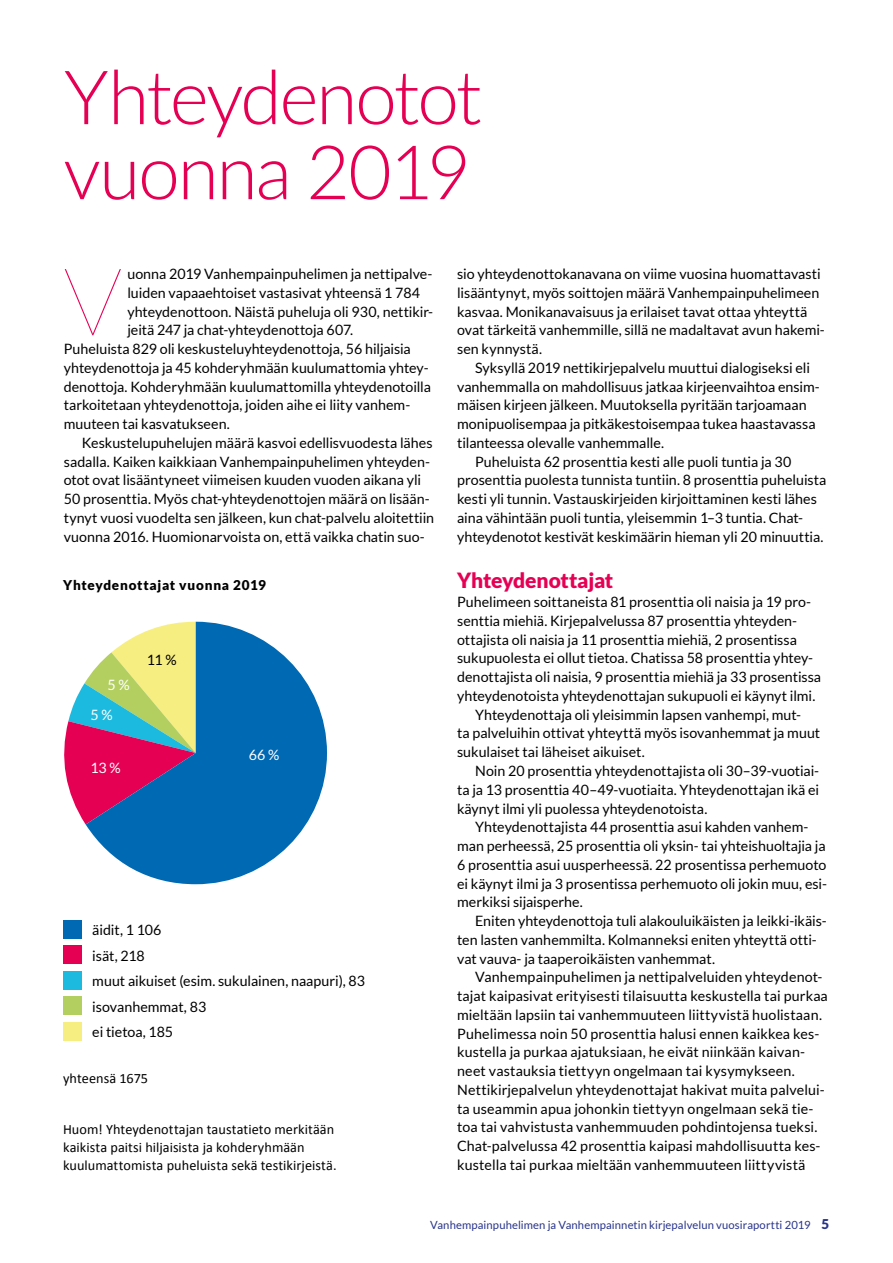
<style>
.page{position:relative;width:893px;height:1263px;background:#fff}
.page>*{position:absolute;margin:0;border:0;box-sizing:border-box;transform-origin:0 0}
.t1{font:100 94.65px "Lato";color:#e50054}
.t2{font:300 75px/75px "Lato";letter-spacing:-.025em;color:#e50054}
.t3{font:900 21px "Lato";letter-spacing:-.01em;color:#e50054}
.t4{font:14.25px/18.8px "Lato";color:#000}
.t5{font:14.25px/18px "Calibri";letter-spacing:.005em;color:#000}
.t6{font:14.25px "Lato";color:#fff}
.t7{font:900 13.5px "Lato";letter-spacing:.055em;color:#000}
.t8{font:11.25px "Lato";letter-spacing:.01em;color:#28348b}
.s1{font-weight:900;font-size:13.5px}
</style>
<div class="page">
<div style="left:63px;top:920px;width:19px;height:19px;background:#0069b3"></div>
<div style="left:63px;top:945px;width:19px;height:19px;background:#e50054"></div>
<div style="left:63px;top:971px;width:19px;height:19px;background:#1dbadf"></div>
<div style="left:63px;top:996px;width:19px;height:19px;background:#b3cf60"></div>
<div style="left:63px;top:1022px;width:19px;height:18px;background:#f7ee82"></div>
<svg style="left:64px;top:681px;width:22px;height:143px"></svg>
<svg style="left:86px;top:622px;width:241px;height:262px;fill:#0069b3"></svg>
<h2 class="t2" style="left:64px;top:60px;width:420px">Yhteydenotot vuonna 2019</h2>
<h1 class="t1" style="left:64px;top:252px;width:60px">V</h1>
<p class="t4" style="left:127px;top:264px;width:307px">uonna 2019 Vanhempainpuhelimen ja nettipalve-</p>
<p class="t4" style="left:127px;top:283px;width:294px">luiden vapaaehtoiset vastasivat yhteensä 1 784</p>
<p class="t4" style="left:127px;top:302px;width:307px">yhteydenottoon. Näistä puheluja oli 930, nettikir-</p>
<p class="t4" style="left:127px;top:321px;width:227px">jeitä 247 ja chat-yhteydenottoja 607.</p>
<p class="t4" style="left:64px;top:339px;width:349px">Puheluista 829 oli keskusteluyhteydenottoja, 56 hiljaisia</p>
<p class="t4" style="left:64px;top:358px;width:366px">yhteydenottoja ja 45 kohderyhmään kuulumattomia yhtey-</p>
<p class="t4" style="left:64px;top:377px;width:369px">denottoja. Kohderyhmään kuulumattomilla yhteydenotoilla</p>
<p class="t4" style="left:64px;top:396px;width:348px">tarkoitetaan yhteydenottoja, joiden aihe ei liity vanhem-</p>
<p class="t4" style="left:64px;top:414px;width:168px">muuteen tai kasvatukseen.</p>
<p class="t4" style="left:82px;top:433px;width:352px">Keskustelupuhelujen määrä kasvoi edellisvuodesta lähes</p>
<p class="t4" style="left:64px;top:452px;width:368px">sadalla. Kaiken kaikkiaan Vanhempainpuhelimen yhteyden-</p>
<p class="t4" style="left:64px;top:471px;width:359px">otot ovat lisääntyneet viimeisen kuuden vuoden aikana yli</p>
<p class="t4" style="left:64px;top:489px;width:367px">50 prosenttia. Myös chat-yhteydenottojen määrä on lisään-</p>
<p class="t4" style="left:64px;top:508px;width:372px">tynyt vuosi vuodelta sen jälkeen, kun chat-palvelu aloitettiin</p>
<p class="t4" style="left:64px;top:527px;width:362px">vuonna 2016. Huomionarvoista on, että vaikka chatin suo-</p>
<p class="t7" style="left:63px;top:577px;width:204px">Yhteydenottajat vuonna 2019</p>
<p class="t6" style="left:108px;top:677px;width:24px">5 %</p>
<p class="t6" style="left:91px;top:706px;width:24px">5 %</p>
<p class="t6" style="left:91px;top:759px;width:32px">13 %</p>
<p class="t4" style="left:147px;top:650px;width:31px">11 %</p>
<p class="t6" style="left:249px;top:747px;width:32px">66 %</p>
<p class="t4" style="left:92px;top:917px;width:274px;line-height:25.5px">äidit, 1 106<br>isät, 218<br>muut aikuiset (esim. sukulainen, naapuri), 83 isovanhemmat, 83<br>ei tietoa, 185</p>
<p class="t5" style="left:63px;top:1069px;width:87px">yhteensä 1675</p>
<p class="t5" style="left:63px;top:1119px;width:275px">Huom! Yhteydenottajan taustatieto merkitään kaikista paitsi hiljaisista ja kohderyhmään kuulumattomista puheluista sekä testikirjeistä.</p>
<p class="t4" style="left:457px;top:264px;width:369px">sio yhteydenottokanavana on viime vuosina huomattavasti lisääntynyt, myös soittojen määrä Vanhempainpuhelimeen kasvaa. Monikanavaisuus ja erilaiset tavat ottaa yhteyttä ovat tärkeitä vanhemmille, sillä ne madaltavat avun hakemi&shy;sen kynnystä.</p>
<p class="t4" style="left:475px;top:358px;width:336px">Syksyllä 2019 nettikirjepalvelu muuttui dialogiseksi eli</p>
<p class="t4" style="left:457px;top:377px;width:364px">vanhemmalla on mahdollisuus jatkaa kirjeenvaihtoa ensim-</p>
<p class="t4" style="left:457px;top:396px;width:351px">mäisen kirjeen jälkeen. Muutoksella pyritään tarjoamaan</p>
<p class="t4" style="left:457px;top:414px;width:360px">monipuolisempaa ja pitkäkestoisempaa tukea haastavassa</p>
<p class="t4" style="left:457px;top:433px;width:209px">tilanteessa olevalle vanhemmalle.</p>
<p class="t4" style="left:475px;top:452px;width:318px">Puheluista 62 prosenttia kesti alle puoli tuntia ja 30</p>
<p class="t4" style="left:457px;top:471px;width:371px">prosenttia puolesta tunnista tuntiin. 8 prosenttia puheluista</p>
<p class="t4" style="left:457px;top:489px;width:361px">kesti yli tunnin. Vastauskirjeiden kirjoittaminen kesti lähes</p>
<p class="t4" style="left:457px;top:508px;width:347px">aina vähintään puoli tuntia, yleisemmin 1–3 tuntia. Chat-</p>
<p class="t4" style="left:457px;top:527px;width:368px">yhteydenotot kestivät keskimäärin hieman yli 20 minuuttia.</p>
<h3 class="t3" style="left:457px;top:568px;width:158px">Yhteydenottajat</h3>
<p class="t4" style="left:457px;top:592px;width:356px">Puhelimeen soittaneista 81 prosenttia oli naisia ja 19 pro-</p>
<p class="t4" style="left:457px;top:611px;width:342px">senttia miehiä. Kirjepalvelussa 87 prosenttia yhteyden-</p>
<p class="t4" style="left:457px;top:630px;width:341px">ottajista oli naisia ja 11 prosenttia miehiä, 2 prosentissa</p>
<p class="t4" style="left:457px;top:649px;width:357px">sukupuolesta ei ollut tietoa. Chatissa 58 prosenttia yhtey-</p>
<p class="t4" style="left:457px;top:668px;width:366px">denottajista oli naisia, 9 prosenttia miehiä ja 33 prosentissa</p>
<p class="t4" style="left:457px;top:686px;width:360px">yhteydenotoista yhteydenottajan sukupuoli ei käynyt ilmi.</p>
<p class="t4" style="left:475px;top:705px;width:327px">Yhteydenottaja oli yleisimmin lapsen vanhempi, mut-</p>
<p class="t4" style="left:457px;top:724px;width:365px">ta palveluihin ottivat yhteyttä myös isovanhemmat ja muut</p>
<p class="t4" style="left:457px;top:743px;width:189px">sukulaiset tai läheiset aikuiset.</p>
<p class="t4" style="left:475px;top:761px;width:345px">Noin 20 prosenttia yhteydenottajista oli 30–39-vuotiai-</p>
<p class="t4" style="left:457px;top:780px;width:364px">ta ja 13 prosenttia 40–49-vuotiaita. Yhteydenottajan ikä ei</p>
<p class="t4" style="left:457px;top:799px;width:252px">käynyt ilmi yli puolessa yhteydenotoista.</p>
<p class="t4" style="left:475px;top:818px;width:335px">Yhteydenottajista 44 prosenttia asui kahden vanhem-</p>
<p class="t4" style="left:457px;top:836px;width:370px">man perheessä, 25 prosenttia oli yksin- tai yhteishuoltajia ja</p>
<p class="t4" style="left:457px;top:855px;width:371px">6 prosenttia asui uusperheessä. 22 prosentissa perhemuoto</p>
<p class="t4" style="left:457px;top:874px;width:371px">ei käynyt ilmi ja 3 prosentissa perhemuoto oli jokin muu, esi-</p>
<p class="t4" style="left:457px;top:893px;width:127px">merkiksi sijaisperhe.</p>
<p class="t4" style="left:475px;top:911px;width:353px">Eniten yhteydenottoja tuli alakouluikäisten ja leikki-ikäis-</p>
<p class="t4" style="left:457px;top:930px;width:361px">ten lasten vanhemmilta. Kolmanneksi eniten yhteyttä otti-</p>
<p class="t4" style="left:457px;top:949px;width:259px">vat vauva- ja taaperoikäisten vanhemmat.</p>
<p class="t4" style="left:475px;top:968px;width:349px">Vanhempainpuhelimen ja nettipalveluiden yhteydenot-</p>
<p class="t4" style="left:457px;top:986px;width:372px">tajat kaipasivat erityisesti tilaisuutta keskustella tai purkaa</p>
<p class="t4" style="left:457px;top:1005px;width:366px">mieltään lapsiin tai vanhemmuuteen liittyvistä huolistaan.</p>
<p class="t4" style="left:457px;top:1024px;width:364px">Puhelimessa noin 50 prosenttia halusi ennen kaikkea kes-</p>
<p class="t4" style="left:457px;top:1043px;width:349px">kustella ja purkaa ajatuksiaan, he eivät niinkään kaivan-</p>
<p class="t4" style="left:457px;top:1061px;width:339px">neet vastauksia tiettyyn ongelmaan tai kysymykseen.</p>
<p class="t4" style="left:457px;top:1080px;width:369px">Nettikirjepalvelun yhteydenottajat hakivat muita palvelui-</p>
<p class="t4" style="left:457px;top:1099px;width:358px">ta useammin apua johonkin tiettyyn ongelmaan sekä tie-</p>
<p class="t4" style="left:457px;top:1118px;width:362px">toa tai vahvistusta vanhemmuuden pohdintojensa tueksi.</p>
<p class="t4" style="left:457px;top:1136px;width:365px">Chat-palvelussa 42 prosenttia kaipasi mahdollisuutta kes-</p>
<p class="t4" style="left:457px;top:1155px;width:350px">kustella tai purkaa mieltään vanhemmuuteen liittyvistä</p>
<p class="t8" style="left:430px;top:1218px;width:401px">Vanhempainpuhelimen ja Vanhempainnetin kirjepalvelun vuosiraportti 2019 <span class="s1">5</span></p>
</div>
